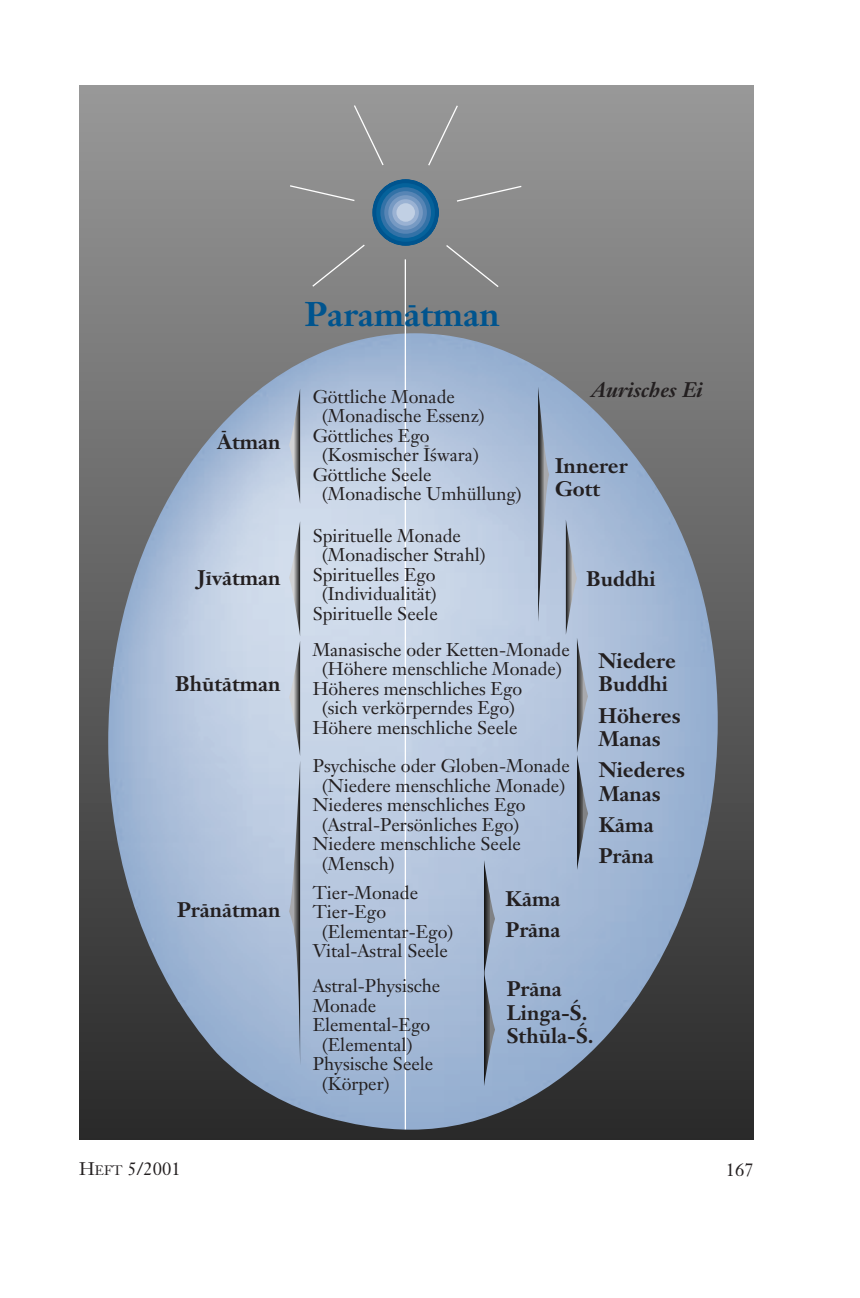
<style>
.page{position:relative;width:860px;height:1298px;background:#fff}
.page>*{position:absolute;margin:0;border:0;box-sizing:border-box;transform-origin:0 0}
.t1{font:700 33.8px "Athos 12";color:#00548e}
.t2{font:700 20.8px/23.4px "Athos 12";color:#231f20}
.t3{font:italic 700 20.8px "Athos 13";color:#231f20}
.t4{font:18.2px "Athos 10";color:#231f20}
.t5{font:18px "T Janson";color:#231f20}
.t6{font:18px "Athos 10";color:#231f20}
.s1{font-family:"Athos 41 Bold Var";font-weight:400}
.s2{font-family:"Athos 21 Regular Var"}
.s3{font-size:13.6px}
</style>
<div class="page">
<img style="left:79px;top:85px;width:675px;height:1055px">
<img style="left:108px;top:333px;width:610px;height:797px">
<svg style="left:289px;top:104px;width:234px;height:1027px;background:#a9b6c9"></svg>
<svg style="left:289px;top:389px;width:6px;height:115px"></svg>
<img style="left:295px;top:389px;width:5px;height:115px">
<svg style="left:543px;top:387px;width:6px;height:235px"></svg>
<img style="left:539px;top:387px;width:4px;height:235px">
<hr style="left:538px;top:387px;width:1px;height:235px;background:#231f20">
<svg style="left:289px;top:521px;width:6px;height:115px"></svg>
<img style="left:295px;top:521px;width:5px;height:115px">
<svg style="left:571px;top:520px;width:6px;height:115px"></svg>
<img style="left:566px;top:520px;width:5px;height:115px">
<svg style="left:289px;top:641px;width:6px;height:115px"></svg>
<img style="left:295px;top:641px;width:5px;height:115px">
<svg style="left:289px;top:760px;width:6px;height:306px;background:#b0bfd6"></svg>
<img style="left:295px;top:760px;width:5px;height:306px">
<svg style="left:582px;top:638px;width:6px;height:115px"></svg>
<img style="left:577px;top:638px;width:5px;height:115px">
<svg style="left:582px;top:755px;width:6px;height:115px"></svg>
<img style="left:577px;top:755px;width:5px;height:115px">
<svg style="left:489px;top:860px;width:6px;height:111px"></svg>
<img style="left:485px;top:860px;width:4px;height:111px">
<hr style="left:484px;top:860px;width:1px;height:115px;background:#231f20">
<svg style="left:489px;top:971px;width:6px;height:115px"></svg>
<img style="left:485px;top:971px;width:4px;height:115px">
<hr style="left:484px;top:971px;width:1px;height:115px;background:#231f20">
<p class="t2" style="left:217px;top:434px;width:65px"><span class="s1">A</span>tman</p>
<p class="t2" style="left:197px;top:570px;width:85px">J<span class="s1">i</span>v<span class="s1">a</span>tman</p>
<p class="t2" style="left:175px;top:676px;width:107px">Bh<span class="s1">u</span>t<span class="s1">a</span>tman</p>
<p class="t2" style="left:177px;top:902px;width:105px">Pr<span class="s1">a</span>n<span class="s1">a</span>tman</p>
<h1 class="t1" style="left:305px;top:301px;width:196px">Param<span class="s1">a</span>tman</h1>
<p class="t3" style="left:591px;top:381px;width:113px">Aurisches Ei</p>
<p class="t4" style="left:313px;top:390px;width:144px">Göttliche Monade</p>
<p class="t4" style="left:322px;top:409px;width:164px">(Monadische Essenz)</p>
<p class="t4" style="left:313px;top:429px;width:118px">Göttliches Ego</p>
<p class="t4" style="left:322px;top:448px;width:158px">(Kosmischer <span class="s2">Is</span>wara)</p>
<p class="t4" style="left:313px;top:468px;width:120px">Göttliche Seele</p>
<p class="t4" style="left:322px;top:487px;width:201px">(Monadische Umhüllung)</p>
<p class="t4" style="left:313px;top:529px;width:150px">Spirituelle Monade</p>
<p class="t4" style="left:322px;top:548px;width:165px">(Monadischer Strahl)</p>
<p class="t4" style="left:313px;top:568px;width:125px">Spirituelles Ego</p>
<p class="t4" style="left:322px;top:587px;width:116px">(Individualität)</p>
<p class="t4" style="left:313px;top:607px;width:127px">Spirituelle Seele</p>
<p class="t4" style="left:313px;top:643px;width:259px">Manasische oder Ketten-Monade</p>
<p class="t4" style="left:322px;top:663px;width:241px">(Höhere menschliche Monade)</p>
<p class="t4" style="left:313px;top:682px;width:211px">Höheres menschliches Ego</p>
<p class="t4" style="left:322px;top:702px;width:194px">(sich verkörperndes Ego)</p>
<p class="t4" style="left:313px;top:721px;width:206px">Höhere menschliche Seele</p>
<p class="t4" style="left:313px;top:759px;width:259px">Psychische oder Globen-Monade</p>
<p class="t4" style="left:322px;top:779px;width:245px">(Niedere menschliche Monade)</p>
<p class="t4" style="left:313px;top:798px;width:214px">Niederes menschliches Ego</p>
<p class="t4" style="left:322px;top:818px;width:199px">(Astral-Persönliches Ego)</p>
<p class="t4" style="left:313px;top:837px;width:210px">Niedere menschliche Seele</p>
<p class="t4" style="left:322px;top:857px;width:74px">(Mensch)</p>
<p class="t2" style="left:555px;top:457px;width:74px">Innerer<br>Gott</p>
<p class="t2" style="left:586px;top:571px;width:71px">Buddhi</p>
<p class="t2" style="left:599px;top:652px;width:79px">Niedere<br>Buddhi</p>
<p class="t2" style="left:599px;top:707px;width:84px">Höheres<br>Manas</p>
<p class="t2" style="left:599px;top:762px;width:88px">Niederes<br>Manas</p>
<p class="t2" style="left:599px;top:812px;width:57px;line-height:31.2px">K<span class="s1">a</span>ma<br>Pr<span class="s1">a</span>na</p>
<p class="t4" style="left:313px;top:886px;width:107px">Tier-Monade</p>
<p class="t4" style="left:313px;top:906px;width:75px">Tier-Ego</p>
<p class="t4" style="left:322px;top:925px;width:133px">(Elementar-Ego)</p>
<p class="t4" style="left:313px;top:945px;width:137px">Vital-Astral Seele</p>
<p class="t4" style="left:313px;top:979px;width:129px">Astral-Physische</p>
<p class="t4" style="left:313px;top:999px;width:65px">Monade</p>
<p class="t4" style="left:313px;top:1018px;width:119px">Elemental-Ego</p>
<p class="t4" style="left:322px;top:1038px;width:92px">(Elemental)</p>
<p class="t4" style="left:313px;top:1057px;width:122px">Physische Seele</p>
<p class="t4" style="left:322px;top:1077px;width:69px">(Körper)</p>
<p class="t2" style="left:506px;top:887px;width:57px;line-height:31.2px">K<span class="s1">a</span>ma<br>Pr<span class="s1">a</span>na</p>
<p class="t2" style="left:507px;top:981px;width:89px">Pr<span class="s1">a</span>na<br>Linga-<span class="s1">S</span>.<br>Sth<span class="s1">u</span>la-<span class="s1">S</span>.</p>
<p class="t5" style="left:79px;top:1162px;width:103px">H<span class="s3">EFT</span> 5/2001</p>
<p class="t6" style="left:726px;top:1163px;width:30px">167</p>
</div>
